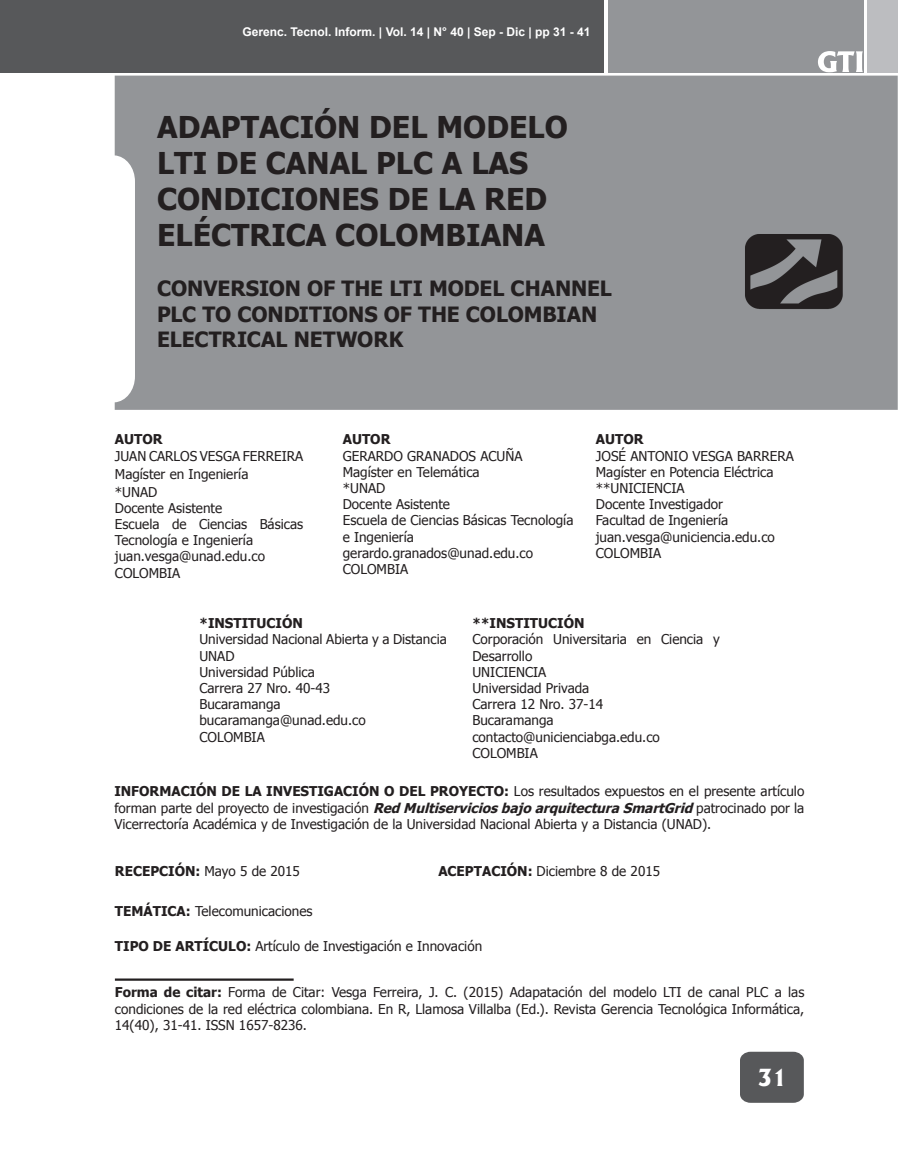
<style>
.page{position:relative;width:898px;height:1166px;background:#fff}
.page>*{position:absolute;margin:0;border:0;box-sizing:border-box;transform-origin:0 0}
.t1{font:700 30px/36px "Tahoma";color:#231f20}
.t2{font:800 22.5px "Albertus";color:#fff}
.t3{font:700 21px/25.2px "Tahoma";letter-spacing:-.005em;color:#231f20}
.t4{font:13.5px/16.2px "Tahoma";color:#231f20}
.t5{font:700 13.5px "Tahoma";color:#231f20}
.t6{font:700 12px "Arial";color:#fff}
.s1{font-weight:700}
.s2{font-weight:700;font-style:italic}
</style>
<div class="page">
<div style="left:9px;top:0;width:595px;height:73px;background:#57585a"></div>
<div style="left:608px;top:0;width:255px;height:73px;background:#939598"></div>
<div style="left:867px;top:0;width:30px;height:73px;background:#bcbdc0"></div>
<div style="left:115px;top:76px;width:782px;height:334px;background:#939598"></div>
<div style="left:740px;top:1051px;width:63px;height:51px;background:#57585a"></div>
<svg style="left:818px;top:51px;width:44px;height:21px"></svg>
<div style="left:0;top:0;width:9px;height:73px;background:#57585a"></div>
<img style="left:740px;top:230px;width:106px;height:82px">
<hr style="left:115px;top:978px;width:178px;height:2px;background:#231f20">
<p class="t6" style="left:242px;top:24px;width:349px">Gerenc. Tecnol. Inform. | Vol. 14 | N° 40 | Sep - Dic | pp 31 - 41</p>
<h1 class="t1" style="left:157px;top:107px;width:412px">ADAPTACIÓN DEL MODELO<br>LTI DE CANAL PLC A LAS<br>CONDICIONES DE LA RED<br>ELÉCTRICA COLOMBIANA</h1>
<h3 class="t3" style="left:157px;top:275px;width:456px">CONVERSION OF THE LTI MODEL CHANNEL<br>PLC TO CONDITIONS OF THE COLOMBIAN<br>ELECTRICAL NETWORK</h3>
<p class="t5" style="left:115px;top:430px;width:49px">AUTOR</p>
<p class="t4" style="left:115px;top:446px;width:190px;line-height:18px">JUAN CARLOS VESGA FERREIRA<br>Magíster en Ingeniería<br>*UNAD</p>
<p class="t4" style="left:115px;top:499px;width:190px">Docente Asistente<br>Escuela de Ciencias Básicas<br>Tecnología e Ingeniería juan.vesga@unad.edu.co<br>COLOMBIA</p>
<p class="t5" style="left:342px;top:430px;width:49px">AUTOR</p>
<p class="t4" style="left:342px;top:447px;width:232px">GERARDO GRANADOS ACUÑA<br>Magíster en Telemática<br>*UNAD<br>Docente Asistente<br>Escuela de Ciencias Básicas Tecnología e Ingeniería gerardo.granados@unad.edu.co<br>COLOMBIA</p>
<p class="t5" style="left:595px;top:430px;width:49px">AUTOR</p>
<p class="t4" style="left:595px;top:447px;width:199px">JOSÉ ANTONIO VESGA BARRERA<br>Magíster en Potencia Eléctrica **UNICIENCIA<br>Docente Investigador<br>Facultad de Ingeniería juan.vesga@uniciencia.edu.co<br>COLOMBIA</p>
<p class="t5" style="left:199px;top:613px;width:105px">*INSTITUCIÓN</p>
<p class="t4" style="left:199px;top:630px;width:249px">Universidad Nacional Abierta y a Distancia<br>UNAD<br>Universidad Pública<br>Carrera 27 Nro. 40-43<br>Bucaramanga bucaramanga@unad.edu.co<br>COLOMBIA</p>
<p class="t5" style="left:472px;top:613px;width:114px">**INSTITUCIÓN</p>
<p class="t4" style="left:472px;top:630px;width:249px">Corporación Universitaria en Ciencia y<br>Desarrollo<br>UNICIENCIA<br>Universidad Privada<br>Carrera 12 Nro. 37-14<br>Bucaramanga contacto@unicienciabga.edu.co<br>COLOMBIA</p>
<p class="t4" style="left:114px;top:782px;width:691px;text-align:justify"><span class="s1">INFORMACIÓN DE LA INVESTIgACIÓN O DEL PROYECTO:</span> Los resultados expuestos en el presente artículo forman parte del proyecto de investigación <span class="s2">RedMultiserviciosbajoarquitecturaSmartgrid</span>patrocinado por la Vicerrectoría Académica y de Investigación de la Universidad Nacional Abierta y a Distancia (UNAD).</p>
<p class="t4" style="left:115px;top:862px;width:186px"><span class="s1">RECEPCIÓN:</span> Mayo 5 de 2015</p>
<p class="t4" style="left:438px;top:862px;width:223px"><span class="s1">ACEPTACIÓN:</span> Diciembre 8 de 2015</p>
<p class="t4" style="left:115px;top:901px;width:199px"><span class="s1">TEMÁTICA:</span> Telecomunicaciones</p>
<p class="t4" style="left:115px;top:937px;width:369px"><span class="s1">TIPO DE ARTÍCULO:</span> Artículo de Investigación e Innovación</p>
<p class="t4" style="left:115px;top:983px;width:690px;text-align:justify"><span class="s1">Forma de citar:</span> Forma de Citar: Vesga Ferreira, J. C. (2015) Adapatación del modelo LTI de canal PLC a las condiciones de la red eléctrica colombiana. En R, Llamosa Villalba (Ed.). Revista Gerencia Tecnológica Informática, 14(40), 31-41. ISSN 1657-8236.</p>
<h2 class="t2" style="left:757px;top:1062px;width:31px">31</h2>
</div>
